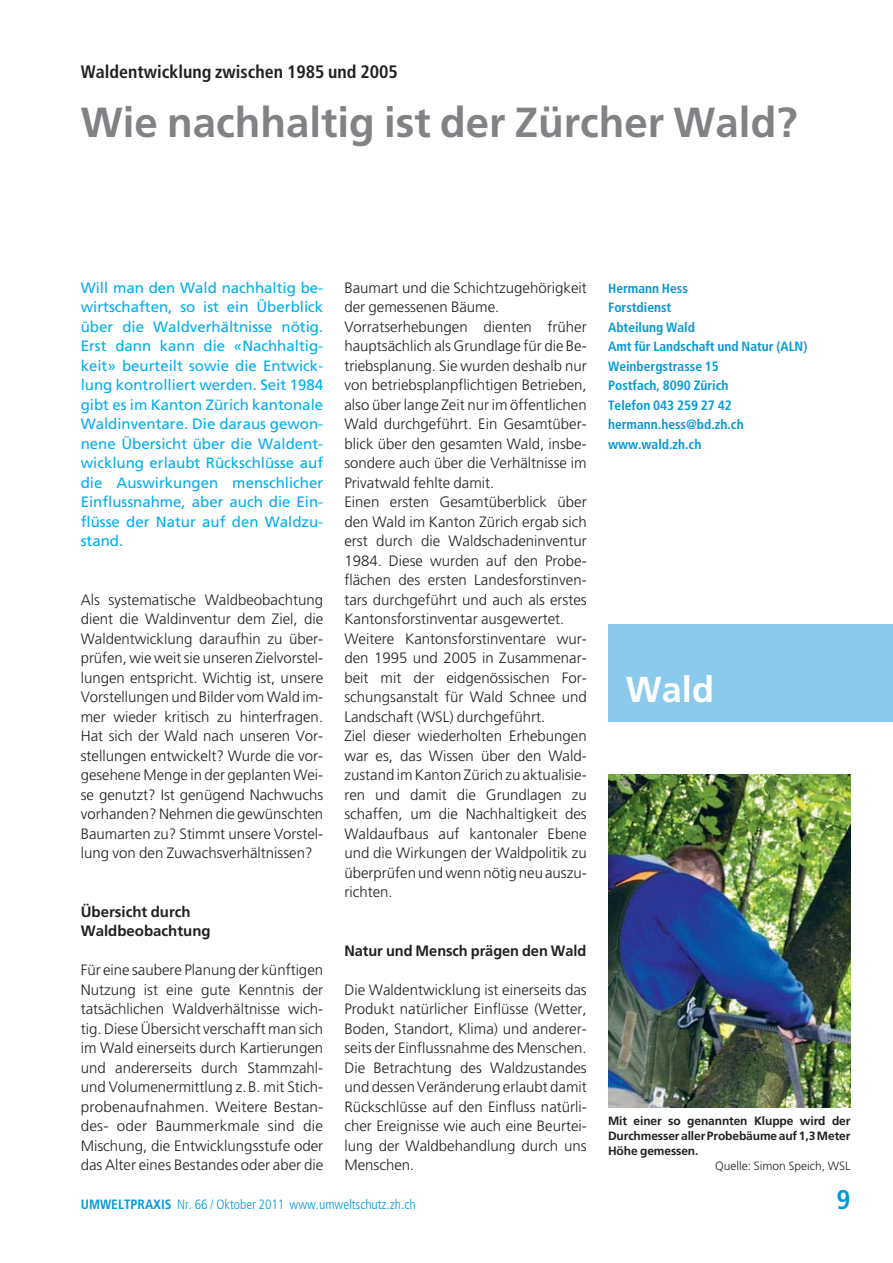
<style>
.page{position:relative;width:893px;height:1263px;background:#fff}
.page>*{position:absolute;margin:0;border:0;box-sizing:border-box;transform-origin:0 0}
.t1{font:700 42px "Frutiger LT Std";color:#808285}
.t2{font:700 36px "Frutiger LT Std";color:#fff}
.t3{font:700 condensed 27px "Frutiger LT Std";color:#0099d9}
.t4{font:700 condensed 18px "Frutiger LT Std";color:#231f20}
.t5{font:300 15px/19.5px "Frutiger LT Std";color:#231f20;text-align:justify}
.t6{font:15px/19.5px "Frutiger LT Std";color:#00aeef;text-align:justify}
.t7{font:700 15px/19.5px "Frutiger LT Std";color:#231f20}
.t8{font:700 condensed 13.5px/19.5px "Frutiger LT Std";color:#0099d9}
.t9{font:300 condensed 13.5px "Frutiger LT Std";color:#0099d9}
.t10{font:700 12px/15px "Frutiger LT Std";letter-spacing:-.01em;color:#231f20;text-align:justify}
.t11{font:300 12px "Frutiger LT Std";color:#231f20}
.s1{font-weight:700}
</style>
<div class="page">
<div style="left:608px;top:624px;width:285px;height:97px;background:#8ccaec"></div>
<img style="left:608px;top:774px;width:242px;height:333px">
<p class="t4" style="left:81px;top:60px;width:318px">Waldentwicklung zwischen 1985 und 2005</p>
<h1 class="t1" style="left:81px;top:96px;width:718px">Wie nachhaltig ist der Zürcher Wald?</h1>
<p class="t6" style="left:81px;top:277px;width:244px">Will man den Wald nachhaltig be&shy;wirtschaften, so ist ein Überblick über die Waldverhältnisse nötig.<br>Erst dann kann die «Nachhaltig&shy;keit» beurteilt sowie die Entwick&shy;lung kontrolliert werden. Seit 1984 gibt es im Kanton Zürich kantonale Waldinventare. Die daraus gewon&shy;nene Übersicht über die Waldent&shy;wicklung erlaubt Rückschlüsse auf die Auswirkungen menschlicher Einflussnahme, aber auch die Ein&shy;flüsse der Natur auf den Waldzu&shy;stand.</p>
<p class="t5" style="left:81px;top:591px;width:244px">Als systematische Waldbeobachtung dient die Waldinventur dem Ziel, die Waldentwicklung daraufhin zu über&shy;prüfen, wie weit sie unseren Zielvorstel&shy;lungen entspricht. Wichtig ist, unsere Vorstellungen und Bilder vom Wald im&shy;mer wieder kritisch zu hinterfragen.<br>Hat sich der Wald nach unseren Vor&shy;stellungen entwickelt? Wurde die vor&shy;gesehene Menge in der geplanten Wei&shy;se genutzt? Ist genügend Nachwuchs vorhanden? Nehmen die gewünschten Baumarten zu? Stimmt unsere Vorstel&shy;lung von den Zuwachsverhältnissen?</p>
<p class="t5" style="left:344px;top:279px;width:244px;text-align:left">Baumart und die Schichtzugehörigkeit der gemessenen Bäume.<br>Vorratserhebungen dienten früher hauptsächlich als Grundlage für die Be&shy;triebsplanung. Sie wurden deshalb nur von betriebsplanpflichtigen Betrieben, also über lange Zeit nur im öffentlichen Wald durchgeführt. Ein Gesamtüber - blick über den gesamten Wald, insbe&shy;sondere auch über die Verhältnisse im Privatwald fehlte damit.<br>Einen ersten Gesamtüberblick über den Wald im Kanton Zürich ergab sich erst durch die Waldschadeninventur 1984. Diese wurden auf den Probe&shy;flächen des ersten Landesforstinven&shy;tars durchgeführt und auch als erstes Kantonsforstinventar ausgewertet.<br>Weitere Kantonsforstinventare wur&shy;den 1995 und 2005 in Zusammenar&shy;beit mit der eidgenössischen For&shy;schungsanstalt für Wald Schnee und Landschaft (WSL) durchgeführt.<br>Ziel dieser wiederholten Erhebungen war es, das Wissen über den Wald - zustand im Kanton Zürich zu aktualisie&shy;ren und damit die Grundlagen zu schaffen, um die Nachhaltigkeit des Waldaufbaus auf kantonaler Ebene und die Wirkungen der Waldpolitik zu überprüfen und wenn nötig neu auszu&shy;richten.</p>
<p class="t8" style="left:608px;top:278px;width:201px">Hermann Hess<br>Forstdienst<br>Abteilung Wald<br>Amt für Landschaft und Natur (ALN)<br>Weinbergstrasse 15<br>Postfach, 8090 Zürich<br>Telefon 043 259 27 42 hermann.hess@bd.zh.ch www.wald.zh.ch</p>
<h2 class="t2" style="left:626px;top:667px;width:90px">Wald</h2>
<p class="t7" style="left:81px;top:901px;width:132px">Übersicht durch<br>Waldbeobachtung</p>
<p class="t5" style="left:81px;top:961px;width:244px">Für eine saubere Planung der künftigen Nutzung ist eine gute Kenntnis der tatsächlichen Waldverhältnisse wich&shy;tig. Diese Übersicht verschafft man sich im Wald einerseits durch Kartierungen und andererseits durch Stammzahl&shy;und Volumenermittlung z.B. mit Stich&shy;probenaufnahmen. Weitere Bestan&shy;des- oder Baummerkmale sind die Mischung, die Entwicklungsstufe oder das Alter eines Bestandes oder aber die</p>
<p class="t7" style="left:344px;top:940px;width:243px">Natur und Mensch prägen den Wald</p>
<p class="t5" style="left:344px;top:981px;width:244px">Die Waldentwicklung ist einerseits das Produkt natürlicher Einflüsse (Wetter, Boden, Standort, Klima) und anderer&shy;seits der Einflussnahme des Menschen.<br>Die Betrachtung des Waldzustandes und dessen Veränderung erlaubt damit Rückschlüsse auf den Einfluss natürli&shy;cher Ereignisse wie auch eine Beurtei&shy;lung der Waldbehandlung durch uns Menschen.</p>
<p class="t9" style="left:81px;top:1196px;width:336px"><span class="s1">UMWELTPRAXIS</span> Nr. 66 / Oktober 2011 www.umweltschutz.zh.ch</p>
<h3 class="t3" style="left:836px;top:1183px;width:16px">9</h3>
<p class="t10" style="left:608px;top:1113px;width:244px">Mit einer so genannten Kluppe wird der Durchmesser aller Probebäume auf 1,3 Meter Höhe gemessen.</p>
<p class="t11" style="left:715px;top:1158px;width:137px">Quelle: Simon Speich, WSL</p>
</div>
